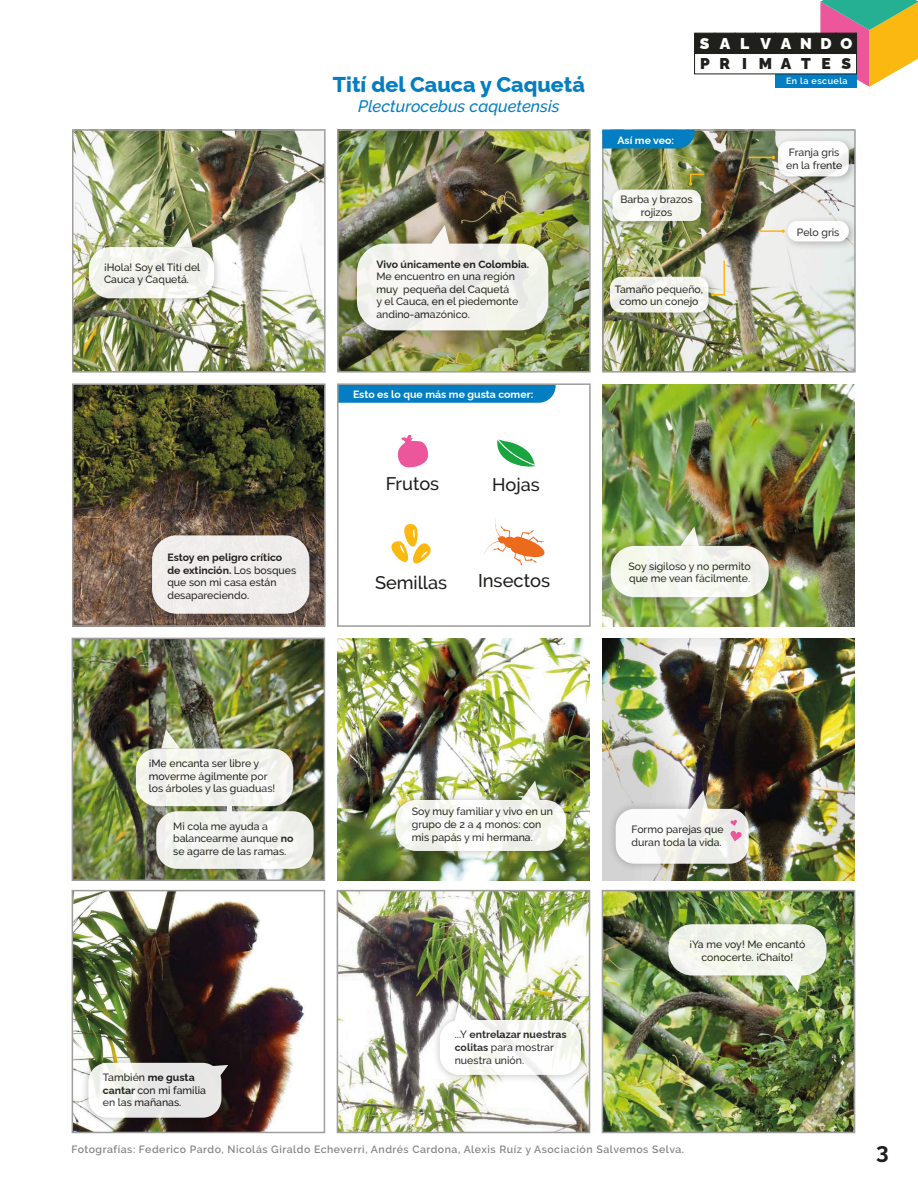
<style>
.page{position:relative;width:918px;height:1188px;background:#fff}
.page>*{position:absolute;margin:0;border:0;box-sizing:border-box;transform-origin:0 0}
.t1{font:700 22.5px "Raleway";color:#1d1d1b}
.t2{font:800 21.45px "Raleway";color:#047ec2}
.t3{font:500 18.3px "Raleway";color:#1d1d1b}
.t4{font:500 18.15px "Raleway";color:#1d1d1b}
.t5{font:italic 500 16.5px "Raleway";color:#047ec2}
.t6{font:900 15.6px "Raleway";letter-spacing:.625em;color:#fff}
.t7{font:900 15.6px "Raleway";letter-spacing:.675em;color:#1f1f1c}
.t8{font:500 10.5px/12.6px "Raleway";color:#1d1d1b}
.t9{font:600 10.5px "Raleway";letter-spacing:.05em;color:#878787}
.t10{font:700 10.5px "Raleway";color:#fff}
.t11{font:700 10.5px "Raleway";color:#1d1d1b}
.t12{font:600 9px "Raleway";letter-spacing:.05em;color:#fff}
.s1{font-weight:700}
</style>
<div class="page">
<img style="left:605px;top:893px;width:247px;height:237px">
<div style="left:602px;top:890px;width:253px;height:243px;border:2px solid #9e9d9c"></div>
<img style="left:340px;top:893px;width:247px;height:237px">
<div style="left:337px;top:890px;width:253px;height:243px;border:2px solid #9e9d9c"></div>
<img style="left:75px;top:893px;width:230px;height:237px">
<div style="left:72px;top:890px;width:253px;height:243px;border:2px solid #9e9d9c"></div>
<img style="left:75px;top:386px;width:248px;height:238px">
<div style="left:72px;top:383px;width:254px;height:244px;border:2px solid #9e9d9c"></div>
<img style="left:605px;top:132px;width:248px;height:238px">
<div style="left:602px;top:129px;width:254px;height:244px;border:2px solid #9e9d9c"></div>
<img style="left:75px;top:132px;width:248px;height:238px">
<div style="left:72px;top:129px;width:254px;height:244px;border:2px solid #9e9d9c"></div>
<img style="left:340px;top:132px;width:248px;height:238px">
<div style="left:337px;top:129px;width:254px;height:244px;border:2px solid #9e9d9c"></div>
<img style="left:603px;top:384px;width:252px;height:242px">
<img style="left:603px;top:638px;width:252px;height:242px">
<img style="left:75px;top:641px;width:247px;height:237px">
<div style="left:72px;top:638px;width:253px;height:243px;border:2px solid #9e9d9c"></div>
<img style="left:337px;top:638px;width:253px;height:242px">
<img style="left:658px;top:914px;width:179px;height:88px">
<div style="left:668px;top:924px;width:159px;height:52px;background:#f1f5ea;border-radius:24px"></div>
<svg style="left:784px;top:973px;width:18px;height:19px"></svg>
<img style="left:78px;top:1053px;width:161px;height:75px">
<div style="left:88px;top:1063px;width:133px;height:55px;background:linear-gradient(to right,#f7f8f5,#e2e0e1);border-radius:19px"></div>
<svg style="left:204px;top:1065px;width:24px;height:16px"></svg>
<img style="left:429px;top:992px;width:162px;height:93px">
<svg style="left:440px;top:1020px;width:141px;height:55px"></svg>
<svg style="left:454px;top:1003px;width:19px;height:19px"></svg>
<img style="left:142px;top:525px;width:178px;height:99px">
<div style="left:152px;top:535px;width:157px;height:79px;background:#efedec;border-radius:25px"></div>
<img style="left:78px;top:217px;width:149px;height:92px">
<svg style="left:89px;top:247px;width:125px;height:51px;fill:#f2f3ec"></svg>
<svg style="left:174px;top:228px;width:19px;height:19px"></svg>
<img style="left:347px;top:215px;width:212px;height:126px">
<div style="left:357px;top:244px;width:191px;height:86px;background:#f3f3ed;border-radius:28px"></div>
<svg style="left:431px;top:225px;width:18px;height:19px"></svg>
<img style="left:781px;top:214px;width:75px;height:39px">
<div style="left:787px;top:221px;width:62px;height:21px;background:#fff;border-radius:10px"></div>
<img style="left:771px;top:134px;width:85px;height:54px">
<svg style="left:778px;top:141px;width:71px;height:35px"></svg>
<img style="left:606px;top:183px;width:107px;height:49px">
<div style="left:613px;top:190px;width:88px;height:31px;background:#f6f7f1;border-radius:10px"></div>
<img style="left:603px;top:270px;width:117px;height:54px">
<div style="left:610px;top:277px;width:98px;height:36px;background:linear-gradient(to right,#eeeee8,#f8f8f5);border-radius:11px"></div>
<hr style="left:759px;top:230px;width:24px;height:2px;background:#fbb810">
<svg style="left:781px;top:229px;width:4px;height:4px"></svg>
<svg style="left:749px;top:156px;width:26px;height:3px"></svg>
<svg style="left:689px;top:173px;width:16px;height:13px"></svg>
<svg style="left:711px;top:259px;width:15px;height:37px"></svg>
<svg style="left:602px;top:130px;width:93px;height:19px;background:#0c7fbb"></svg>
<svg style="left:340px;top:386px;width:216px;height:17px;background:#0c82c4"></svg>
<div style="left:337px;top:383px;width:254px;height:244px;border:2px solid #9d9d9c"></div>
<img style="left:602px;top:516px;width:177px;height:92px">
<div style="left:611px;top:546px;width:158px;height:51px;background:linear-gradient(to bottom,#f3f4eb,#f5f8f1);border-radius:24px"></div>
<svg style="left:680px;top:527px;width:19px;height:19px"></svg>
<svg style="left:397px;top:434px;width:31px;height:34px"></svg>
<svg style="left:497px;top:439px;width:39px;height:28px"></svg>
<svg style="left:391px;top:524px;width:40px;height:40px"></svg>
<svg style="left:483px;top:518px;width:62px;height:48px"></svg>
<img style="left:605px;top:780px;width:154px;height:94px">
<div style="left:616px;top:809px;width:133px;height:55px;background:linear-gradient(to right,#fdfdfd,#eaeae5);border-radius:19px"></div>
<svg style="left:689px;top:790px;width:19px;height:20px"></svg>
<svg style="left:730px;top:820px;width:12px;height:21px"></svg>
<img style="left:126px;top:719px;width:198px;height:160px">
<div style="left:136px;top:749px;width:157px;height:57px;background:#f3f3ee;border-radius:21px"></div>
<svg style="left:156px;top:811px;width:158px;height:58px;fill:#f0f1ed"></svg>
<svg style="left:161px;top:729px;width:19px;height:20px"></svg>
<div style="left:227px;top:796px;width:5px;height:18px;background:#f2f2f1"></div>
<img style="left:385px;top:770px;width:192px;height:91px">
<div style="left:395px;top:800px;width:171px;height:51px;background:linear-gradient(to right,#f7f8f4,#f4f6f0);border-radius:21px"></div>
<svg style="left:521px;top:781px;width:19px;height:19px"></svg>
<svg style="left:820px;top:0;width:98px;height:87px;background:#c4a96a"></svg>
<div style="left:776px;top:74px;width:81px;height:14px;background:#047ec2"></div>
<div style="left:694px;top:33px;width:21px;height:21px;background:#1f1f1c;border:1px solid #1f1f1c"></div>
<div style="left:714px;top:33px;width:21px;height:21px;background:#1f1f1c;border:1px solid #1f1f1c"></div>
<div style="left:735px;top:33px;width:21px;height:21px;background:#1f1f1c;border:1px solid #1f1f1c"></div>
<div style="left:755px;top:33px;width:21px;height:21px;background:#1f1f1c;border:1px solid #1f1f1c"></div>
<div style="left:775px;top:33px;width:21px;height:21px;background:#1f1f1c;border:1px solid #1f1f1c"></div>
<div style="left:795px;top:33px;width:21px;height:21px;background:#1f1f1c;border:1px solid #1f1f1c"></div>
<div style="left:816px;top:33px;width:21px;height:21px;background:#1f1f1c"></div>
<div style="left:836px;top:33px;width:21px;height:21px;background:#1f1f1c"></div>
<div style="left:694px;top:53px;width:163px;height:21px;background:#fff;border:1px solid #1f1f1c"></div>
<h2 class="t2" style="left:333px;top:67px;width:254px">Tití del Cauca y Caquetá</h2>
<h3 class="t5" style="left:358px;top:96px;width:203px">Plecturocebus caquetensis</h3>
<p class="t8" style="left:104px;top:261px;width:98px">¡Hola! Soy el Tití del<br>Cauca y Caquetá.</p>
<p class="t11" style="left:376px;top:255px;width:154px">Vivo únicamente en Colombia.</p>
<p class="t8" style="left:376px;top:270px;width:143px">Me encuentro en una región muy pequeña del Caquetá<br>y el Cauca, en el piedemonte andino-amazónico.</p>
<p class="t10" style="left:353px;top:386px;width:182px">Esto es lo que más me gusta comer:</p>
<h3 class="t6" style="left:700px;top:31px;width:154px">SALVANDO</h3>
<h3 class="t7" style="left:700px;top:51px;width:153px">PRIMATES</h3>
<p class="t10" style="left:618px;top:131px;width:58px">Así me veo:</p>
<p class="t8" style="left:620px;top:193px;width:74px;text-align:center">Barba y brazos rojizos</p>
<p class="t8" style="left:615px;top:283px;width:90px;text-align:center">Tamaño pequeño, como un conejo</p>
<p class="t12" style="left:786px;top:76px;width:63px">En la escuela</p>
<p class="t8" style="left:786px;top:146px;width:57px">Franja gris en la frente</p>
<p class="t8" style="left:797px;top:226px;width:44px">Pelo gris</p>
<p class="t8" style="left:167px;top:551px;width:130px"><span class="s1">Estoy en peligro crítico de extinción.</span> Los bosques que son mi casa están desapareciendo.</p>
<h3 class="t4" style="left:386px;top:473px;width:55px">Frutos</h3>
<h3 class="t4" style="left:492px;top:474px;width:49px">Hojas</h3>
<h3 class="t4" style="left:375px;top:572px;width:74px">Semillas</h3>
<h3 class="t3" style="left:478px;top:570px;width:74px">Insectos</h3>
<p class="t8" style="left:629px;top:560px;width:124px">Soy sigiloso y no permito que me vean fácilmente.</p>
<p class="t8" style="left:149px;top:757px;width:128px">¡Me encanta ser libre y moverme ágilmente por los árboles y las guaduas!</p>
<p class="t8" style="left:173px;top:820px;width:122px">Mi cola me ayuda a balancearme aunque <span class="s1">no </span>se agarre de las ramas.</p>
<p class="t8" style="left:103px;top:1071px;width:105px">También <span class="s1">me gusta cantar</span> con mi familia en las mañanas.</p>
<p class="t8" style="left:412px;top:805px;width:143px">Soy muy familiar y vivo en un grupo de 2 a 4 monos: con mis papás y mi hermana.</p>
<p class="t8" style="left:455px;top:1028px;width:114px">...Y <span class="s1">entrelazar nuestras colitas</span> para mostrar nuestra unión.</p>
<p class="t8" style="left:632px;top:823px;width:93px">Formo parejas que duran toda la vida.</p>
<p class="t8" style="left:689px;top:938px;width:118px;text-align:center">¡Ya me voy! Me encantó conocerte. ¡Chaíto!</p>
<p class="t9" style="left:71px;top:1143px;width:614px">Fotografías: Federico Pardo, Nicolás Giraldo Echeverri, Andrés Cardona, Alexis Ruíz y Asociación Salvemos Selva.</p>
<h1 class="t1" style="left:876px;top:1133px;width:14px">3</h1>
</div>
